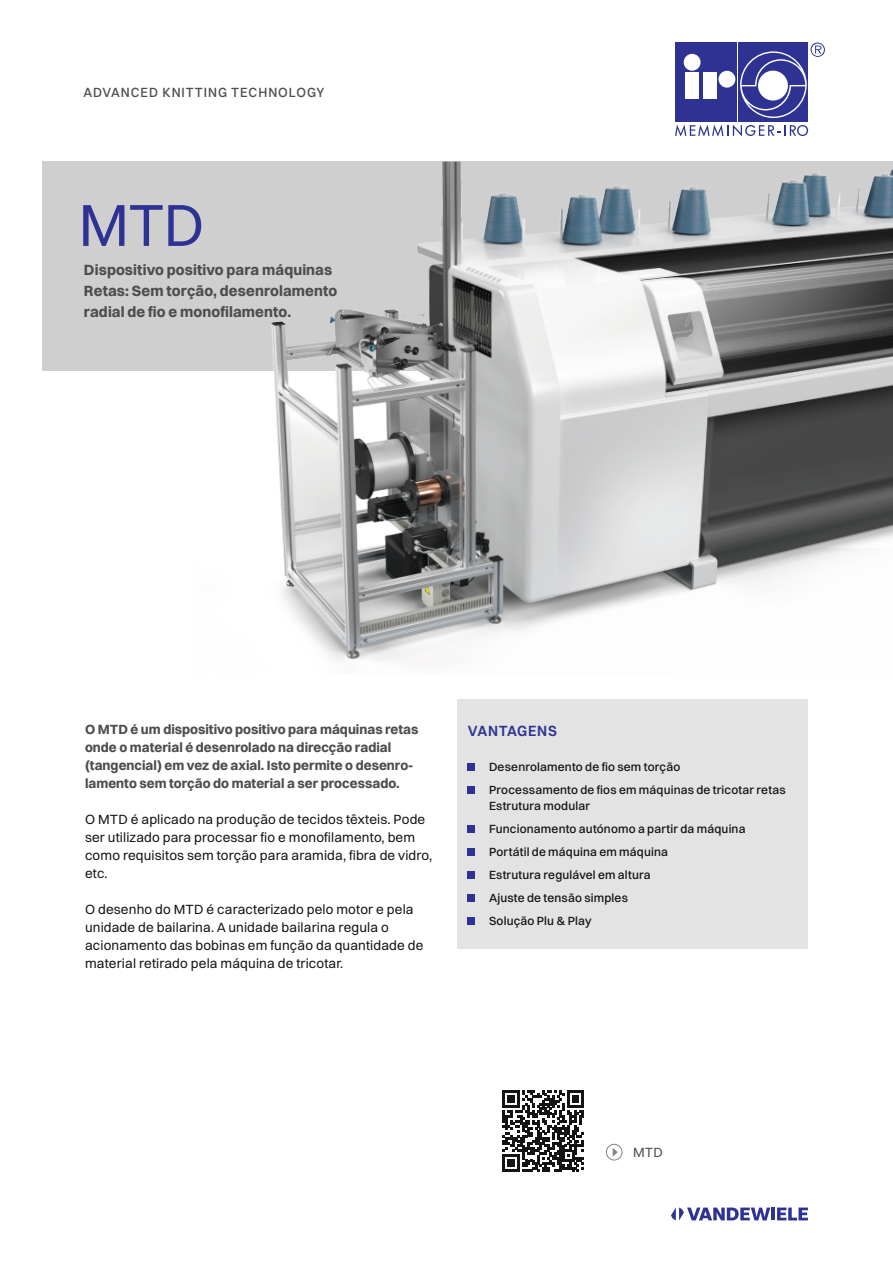
<style>
.page{position:relative;width:893px;height:1263px;background:#fff}
.page>*{position:absolute;margin:0;border:0;box-sizing:border-box;transform-origin:0 0}
.t1{font:60px "Switzer";color:#2e3393}
.t2{font:700 15px/21px "Switzer";letter-spacing:.005em;color:#4d4d4c}
.t3{font:600 15px "Switzer";letter-spacing:.045em;color:#2e3393;scale:.95 1}
.t4{font:13.5px/18px "Switzer";letter-spacing:.01em;color:#131413}
.t5{font:700 13.5px/18px "Switzer";color:#4d4d4c}
.t6{font:500 13.5px "Switzer";letter-spacing:.075em;color:#4d4d4c;scale:.95 1}
.t7{font:13.5px "Switzer";color:#4d4d4c}
.t8{font:500 12px/23px "Switzer";letter-spacing:.015em;color:#131413}
</style>
<div class="page">
<div style="left:675px;top:43px;width:62px;height:79px;background:#2e3393"></div>
<div style="left:738px;top:43px;width:70px;height:79px;background:#2e3393"></div>
<svg style="left:675px;top:125px;width:133px;height:11px"></svg>
<div style="left:685px;top:72px;width:14px;height:26px;background:#fff"></div>
<div style="left:703px;top:72px;width:14px;height:26px;background:#fff"></div>
<div style="left:684px;top:54px;width:17px;height:17px;background:#fff;border-radius:50%"></div>
<div style="left:718px;top:71px;width:17px;height:17px;background:#fff;border-radius:50%"></div>
<svg style="left:740px;top:43px;width:85px;height:75px"></svg>
<div style="left:758px;top:71px;width:30px;height:30px;background:#fff;border-radius:50%"></div>
<hr style="left:771px;top:1207px;width:4px;height:13px;background:#2e3393">
<svg style="left:777px;top:1207px;width:31px;height:13px"></svg>
<svg style="left:671px;top:1207px;width:99px;height:13px"></svg>
<div style="left:43px;top:162px;width:850px;height:209px;background:#cfcfd0"></div>
<img style="left:271px;top:162px;width:622px;height:499px">
<svg style="left:503px;top:1090px;width:81px;height:82px"></svg>
<div style="left:606px;top:1144px;width:16px;height:16px;border:1px solid #808486;border-radius:50%"></div>
<svg style="left:613px;top:1148px;width:5px;height:8px"></svg>
<div style="left:457px;top:699px;width:351px;height:250px;background:#e3e3e3"></div>
<div style="left:468px;top:764px;width:7px;height:7px;background:#2e3393"></div>
<div style="left:468px;top:786px;width:7px;height:8px;background:#2e3393"></div>
<div style="left:468px;top:826px;width:7px;height:7px;background:#2e3393"></div>
<div style="left:468px;top:849px;width:7px;height:7px;background:#2e3393"></div>
<div style="left:468px;top:872px;width:7px;height:7px;background:#2e3393"></div>
<div style="left:468px;top:894px;width:7px;height:8px;background:#2e3393"></div>
<div style="left:468px;top:917px;width:7px;height:7px;background:#2e3393"></div>
<p class="t6" style="left:83px;top:84px;width:255px">ADVANCED KNITTING TECHNOLOGY</p>
<h1 class="t1" style="left:79px;top:189px;width:127px">MTD</h1>
<p class="t2" style="left:84px;top:259px;width:255px">Dispositivo positivo para máquinas<br>Retas: Sem torção, desenrolamento radial de fio e monofilamento.</p>
<p class="t5" style="left:85px;top:720px;width:335px">O MTD é um dispositivo positivo para máquinas retas onde o material é desenrolado na direcção radial (tangencial) em vez de axial. Isto permite o desenro&shy;lamento sem torção do material a ser processado.</p>
<p class="t4" style="left:85px;top:810px;width:349px">O MTD é aplicado na produção de tecidos têxteis. Pode ser utilizado para processar fio e monofilamento, bem como requisitos sem torção para aramida, fibra de vidro, etc.</p>
<p class="t4" style="left:85px;top:900px;width:340px">O desenho do MTD é caracterizado pelo motor e pela unidade de bailarina. A unidade bailarina regula o acionamento das bobinas em função da quantidade de material retirado pela máquina de tricotar.</p>
<p class="t3" style="left:468px;top:721px;width:95px">VANTAGENS</p>
<p class="t8" style="left:489px;top:755px;width:298px">Desenrolamento de fio sem torção<br>Processamento de fios em máquinas de tricotar retas</p>
<p class="t8" style="left:489px;top:794px;width:258px">Estrutura modular<br>Funcionamento autónomo a partir da máquina<br>Portátil de máquina em máquina<br>Estrutura regulável em altura<br>Ajuste de tensão simples<br>Solução Plu &amp; Play</p>
<p class="t7" style="left:633px;top:1144px;width:31px">MTD</p>
</div>
